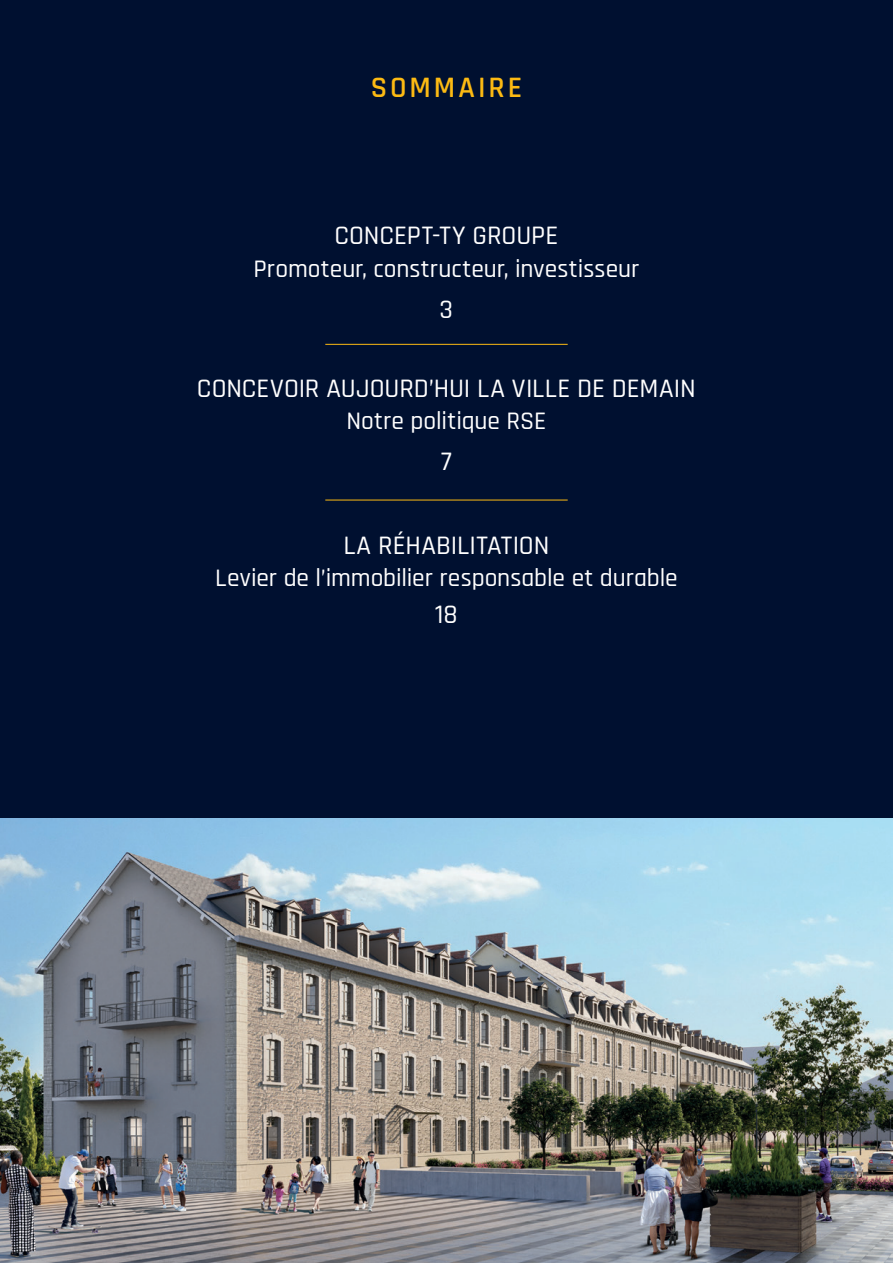
<style>
.page{position:relative;width:893px;height:1263px;background:#001030}
.page>*{position:absolute;margin:0;border:0;box-sizing:border-box;transform-origin:0 0}
.t1{font:600 30px "Rajdhani";letter-spacing:.095em;color:#fcba13}
.t2{font:500 27px "Rajdhani";color:#fff}
.t3{font:500 25.5px "Rajdhani";color:#fff}
</style>
<div class="page">
<img style="left:0;top:818px;width:893px;height:445px">
<hr style="left:325px;top:344px;width:243px;height:1px;background:#fcba13">
<hr style="left:325px;top:500px;width:243px;height:1px;background:#fcba13">
<p class="t1" style="left:371px;top:69px;width:153px">SOMMAIRE</p>
<p class="t2" style="left:334px;top:220px;width:225px">CONCEPT-TY GROUPE</p>
<p class="t3" style="left:253px;top:254px;width:387px">Promoteur, constructeur, investisseur</p>
<p class="t2" style="left:440px;top:293px;width:15px">3</p>
<p class="t2" style="left:197px;top:373px;width:500px">CONCEVOIR AUJOURD’HUI LA VILLE DE DEMAIN</p>
<p class="t3" style="left:346px;top:406px;width:202px">Notre politique RSE</p>
<p class="t2" style="left:441px;top:446px;width:12px">7</p>
<p class="t2" style="left:343px;top:529px;width:208px">LA RÉHABILITATION</p>
<p class="t3" style="left:215px;top:563px;width:464px">Levier de l’immobilier responsable et durable</p>
<p class="t2" style="left:435px;top:598px;width:24px">18</p>
</div>
